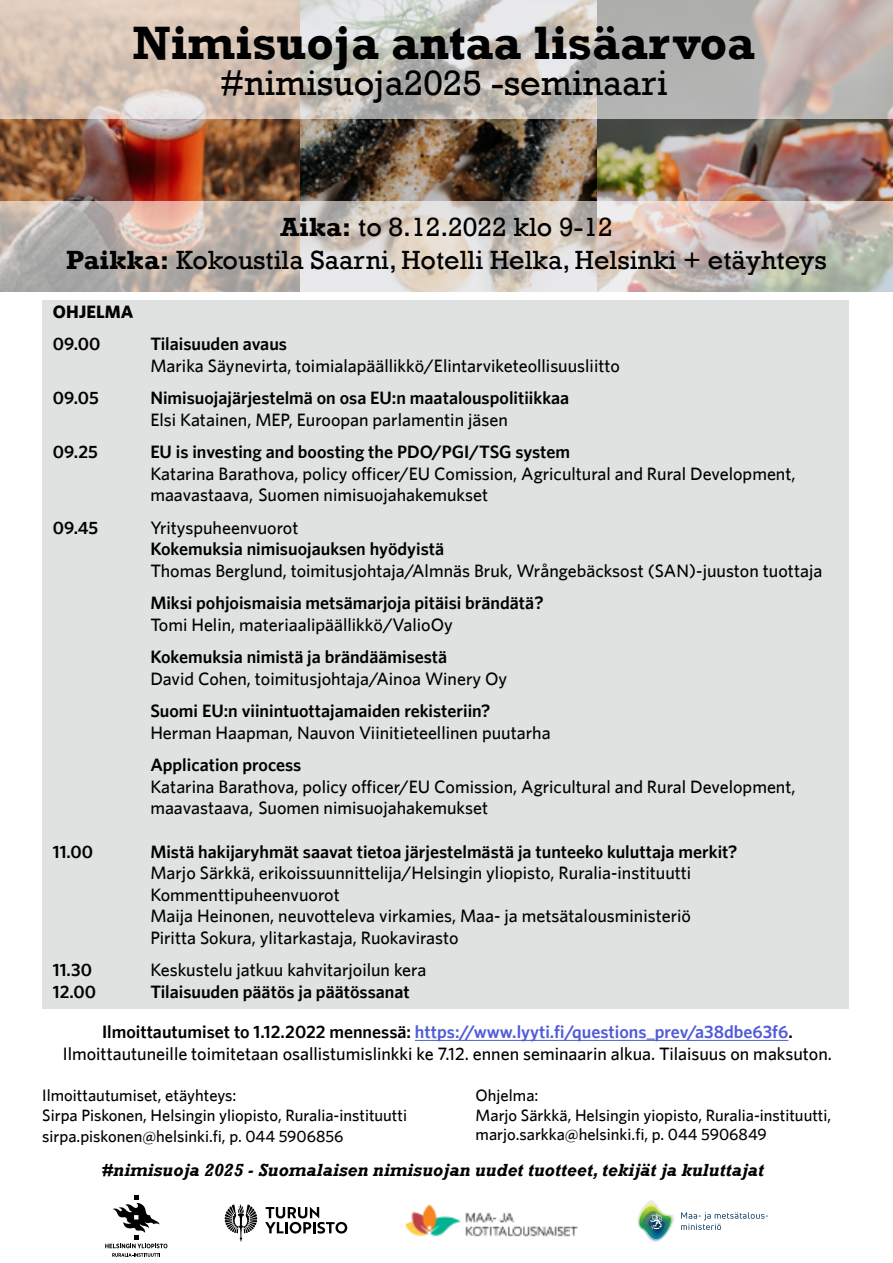
<style>
.page{position:relative;width:893px;height:1263px;background:#fff}
.page>*{position:absolute;margin:0;border:0;box-sizing:border-box;transform-origin:0 0}
.t1{font:700 48px "Rockwell";color:#000}
.t2{font:36px "Rockwell";color:#000}
.t3{font:27px/32.4px "Rockwell";color:#000;text-align:center}
.t4{font:500 18px/21.6px "Whitney";color:#000}
.t5{font:600 18px "Whitney";color:#000}
.t6{font:italic 700 18px "Rockwell";color:#000}
.t7{font:700 18px "Whitney";color:#000}
.t8{font:500 16.5px/19.8px "Whitney";color:#000}
.s1{font-weight:700}
.s2{font-weight:600}
.s3{font-weight:600;color:#4f5cd6}
</style>
<div class="page">
<img style="left:299px;top:118px;width:298px;height:84px">
<img style="left:0;top:118px;width:299px;height:84px">
<img style="left:597px;top:118px;width:296px;height:84px">
<svg style="left:0;top:0;width:893px;height:118px;background:#c8c0b8"></svg>
<div style="left:42px;top:300px;width:807px;height:709px;background:#e0e2e2"></div>
<svg style="left:0;top:202px;width:893px;height:90px;background:#cac0b9"></svg>
<svg style="left:105px;top:1195px;width:62px;height:62px"></svg>
<svg style="left:225px;top:1204px;width:32px;height:37px"></svg>
<svg style="left:265px;top:1207px;width:82px;height:26px"></svg>
<svg style="left:637px;top:1200px;width:131px;height:42px"></svg>
<img style="left:405px;top:1204px;width:173px;height:33px">
<hr style="left:415px;top:1040px;width:373px;height:1px;background:#4f5cd6">
<h1 class="t1" style="left:133px;top:13px;width:624px">Nimisuoja antaa lisäarvoa</h1>
<h2 class="t2" style="left:220px;top:62px;width:449px">#nimisuoja2025 -seminaari</h2>
<h3 class="t3" style="left:66px;top:211px;width:762px"><span class="s1">Aika:</span> to 8.12.2022 klo 9-12<br><span class="s1">Paikka:</span> Kokoustila Saarni, Hotelli Helka, Helsinki + etäyhteys</h3>
<p class="t7" style="left:53px;top:300px;width:82px">OHJELMA</p>
<p class="t5" style="left:53px;top:333px;width:49px">09.00</p>
<p class="t5" style="left:150px;top:333px;width:138px">Tilaisuuden avaus</p>
<p class="t4" style="left:150px;top:354px;width:471px">Marika Säynevirta, toimialapäällikkö/Elintarviketeollisuusliitto</p>
<p class="t5" style="left:53px;top:387px;width:48px">09.05</p>
<p class="t5" style="left:150px;top:387px;width:420px">Nimisuojajärjestelmä on osa EU:n maatalouspolitiikkaa</p>
<p class="t4" style="left:150px;top:408px;width:359px">Elsi Katainen, MEP, Euroopan parlamentin jäsen</p>
<p class="t5" style="left:53px;top:441px;width:47px">09.25</p>
<p class="t5" style="left:150px;top:441px;width:421px">EU is investing and boosting the PDO/PGI/TSG system</p>
<p class="t4" style="left:150px;top:462px;width:647px">Katarina Barathova, policy officer/EU Comission, Agricultural and Rural Development, maavastaava, Suomen nimisuojahakemukset</p>
<p class="t5" style="left:53px;top:516px;width:47px">09.45</p>
<p class="t4" style="left:150px;top:516px;width:150px">Yrityspuheenvuorot</p>
<p class="t5" style="left:150px;top:538px;width:295px">Kokemuksia nimisuojauksen hyödyistä</p>
<p class="t4" style="left:150px;top:559px;width:674px">Thomas Berglund, toimitusjohtaja/Almnäs Bruk, Wrångebäcksost (SAN)-juuston tuottaja</p>
<p class="t5" style="left:150px;top:592px;width:395px">Miksi pohjoismaisia metsämarjoja pitäisi brändätä?</p>
<p class="t4" style="left:150px;top:613px;width:304px">Tomi Helin, materiaalipäällikkö/ValioOy</p>
<p class="t5" style="left:150px;top:646px;width:298px">Kokemuksia nimistä ja brändäämisestä</p>
<p class="t4" style="left:150px;top:667px;width:358px">David Cohen, toimitusjohtaja/Ainoa Winery Oy</p>
<p class="t5" style="left:150px;top:700px;width:341px">Suomi EU:n viinintuottajamaiden rekisteriin?</p>
<p class="t4" style="left:150px;top:721px;width:402px">Herman Haapman, Nauvon Viinitieteellinen puutarha</p>
<p class="t5" style="left:150px;top:754px;width:153px">Application process</p>
<p class="t4" style="left:150px;top:775px;width:647px">Katarina Barathova, policy officer/EU Comission, Agricultural and Rural Development, maavastaava, Suomen nimisuojahakemukset</p>
<p class="t5" style="left:53px;top:840px;width:42px">11.00</p>
<p class="t5" style="left:150px;top:840px;width:589px">Mistä hakijaryhmät saavat tietoa järjestelmästä ja tunteeko kuluttaja merkit?</p>
<p class="t4" style="left:150px;top:862px;width:542px">Marjo Särkkä, erikoissuunnittelija/Helsingin yliopisto, Ruralia-instituutti Kommenttipuheenvuorot<br>Maija Heinonen, neuvotteleva virkamies, Maa- ja metsätalousministeriö Piritta Sokura, ylitarkastaja, Ruokavirasto</p>
<p class="t5" style="left:53px;top:959px;width:41px">11.30</p>
<p class="t4" style="left:150px;top:959px;width:277px">Keskustelu jatkuu kahvitarjoilun kera</p>
<p class="t5" style="left:53px;top:981px;width:45px">12.00</p>
<p class="t5" style="left:150px;top:981px;width:261px">Tilaisuuden päätös ja päätössanat</p>
<p class="t4" style="left:63px;top:1020px;width:771px;text-align:center"><span class="s2">Ilmoittautumiset to 1.12.2022 mennessä:</span> <span class="s3">https://www.lyyti.fi/questions_prev/a38dbe63f6</span><span class="s2">.<br></span>Ilmoittautuneille toimitetaan osallistumislinkki ke 7.12. ennen seminaarin alkua. Tilaisuus on maksuton.</p>
<p class="t8" style="left:42px;top:1085px;width:366px">Ilmoittautumiset, etäyhteys:<br>Sirpa Piskonen, Helsingin yliopisto, Ruralia-instituutti</p>
<p class="t8" style="left:42px;top:1126px;width:303px">sirpa.piskonen@helsinki.fi, p. 044 5906856</p>
<p class="t8" style="left:476px;top:1085px;width:357px">Ohjelma:<br>Marjo Särkkä, Helsingin yiopisto, Ruralia-instituutti, marjo.sarkka@helsinki.fi, p. 044 5906849</p>
<p class="t6" style="left:101px;top:1159px;width:664px">#nimisuoja 2025 - Suomalaisen nimisuojan uudet tuotteet, tekijät ja kuluttajat</p>
</div>
